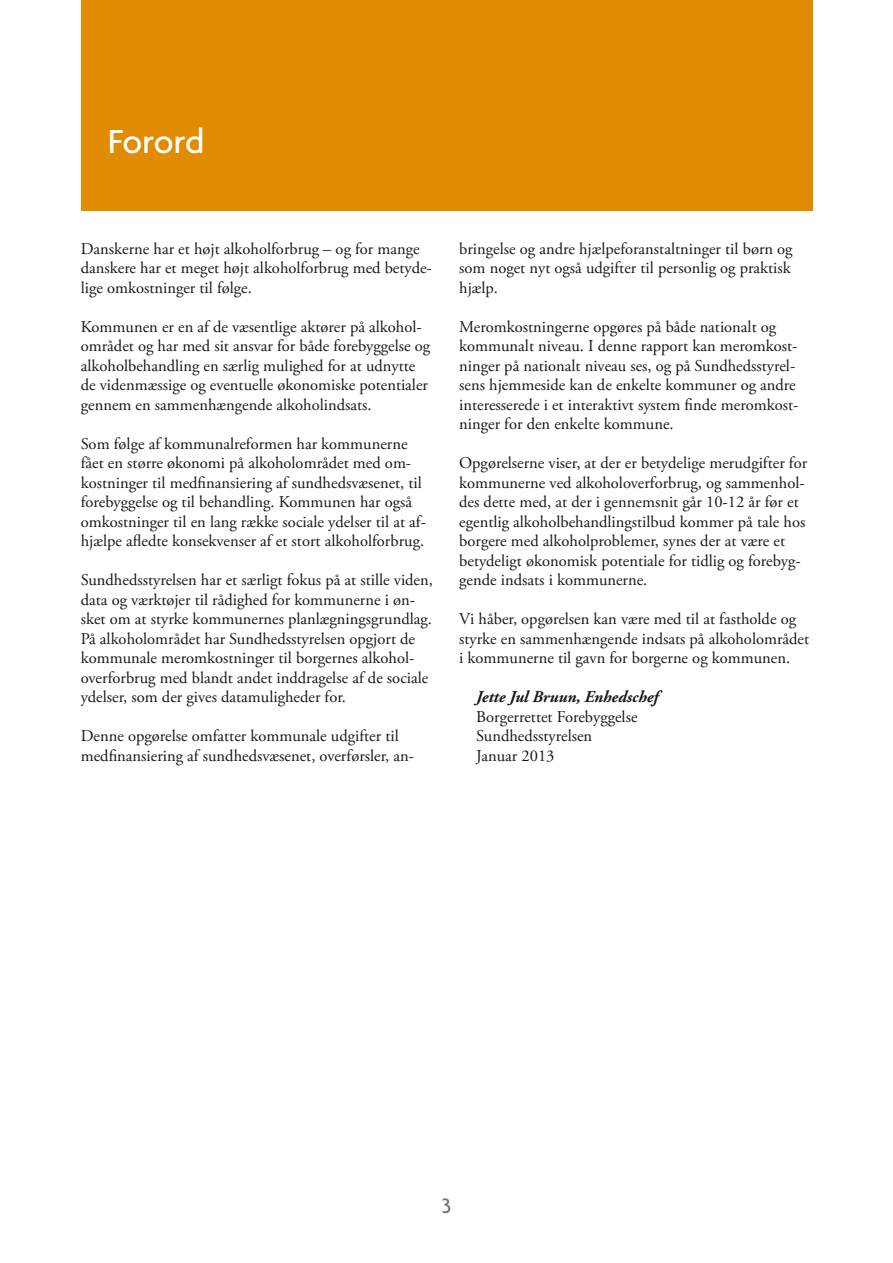
<style>
.page{position:relative;width:893px;height:1263px;background:#fff}
.page>*{position:absolute;margin:0;border:0;box-sizing:border-box;transform-origin:0 0}
.Kapitel{font:500 36px "Agenda";letter-spacing:-.02em;color:#fff}
.t1{font:500 22.5px "Agenda";color:#707173}
.Brødtext{font:16.5px/19.5px "Adobe Garamond Pro";color:#1a171c}
.Brødtext-2{font:italic 700 16.5px "Adobe Garamond Pro";color:#1a171c}
</style>
<div class="page">
<div style="left:81px;top:0;width:731px;height:210px;background:#e18b00"></div>
<p class="Kapitel" style="left:108px;top:119px;width:98px">Forord</p>
<p class="Brødtext" style="left:81px;top:239px;width:353px">Danskerne har et højt alkoholforbrug – og for mange danskere har et meget højt alkoholforbrug med betyde&shy;lige omkostninger til følge.</p>
<p class="Brødtext" style="left:81px;top:317px;width:351px">Kommunen er en af de væsentlige aktører på alkohol&shy;området og har med sit ansvar for både forebyggelse og alkoholbehandling en særlig mulighed for at udnytte de videnmæssige og eventuelle økonomiske potentialer gennem en sammenhængende alkoholindsats.</p>
<p class="Brødtext" style="left:81px;top:434px;width:347px">Som følge af kommunalreformen har kommunerne fået en større økonomi på alkoholområdet med om&shy;kostninger til medfinansiering af sundhedsvæsenet, til forebyggelse og til behandling. Kommunen har også omkostninger til en lang række sociale ydelser til at af&shy;hjælpe afledte konsekvenser af et stort alkoholforbrug.</p>
<p class="Brødtext" style="left:81px;top:571px;width:354px">Sundhedsstyrelsen har et særligt fokus på at stille viden, data og værktøjer til rådighed for kommunerne i øn&shy;sket om at styrke kommunernes planlægningsgrundlag.<br>På alkoholområdet har Sundhedsstyrelsen opgjort de kommunale meromkostninger til borgernes alkohol&shy;overforbrug med blandt andet inddragelse af de sociale ydelser, som der gives datamuligheder for.</p>
<p class="Brødtext" style="left:81px;top:727px;width:335px">Denne opgørelse omfatter kommunale udgifter til medfinansiering af sundhedsvæsenet, overførsler, an-</p>
<p class="Brødtext" style="left:459px;top:239px;width:335px;text-align:justify">bringelse og andre hjælpeforanstaltninger til børn og som noget nyt også udgifter til personlig og praktisk hjælp.</p>
<p class="Brødtext" style="left:459px;top:317px;width:341px">Meromkostningerne opgøres på både nationalt og kommunalt niveau. I denne rapport kan meromkost&shy;ninger på nationalt niveau ses, og på Sundhedsstyrel&shy;sens hjemmeside kan de enkelte kommuner og andre interesserede i et interaktivt system finde meromkost&shy;ninger for den enkelte kommune.</p>
<p class="Brødtext" style="left:459px;top:454px;width:349px">Opgørelserne viser, at der er betydelige merudgifter for kommunerne ved alkoholoverforbrug, og sammenhol&shy;des dette med, at der i gennemsnit går 10-12 år før et egentlig alkoholbehandlingstilbud kommer på tale hos borgere med alkoholproblemer, synes der at være et betydeligt økonomisk potentiale for tidlig og forebyg&shy;gende indsats i kommunerne.</p>
<p class="Brødtext" style="left:459px;top:610px;width:351px">Vi håber, opgørelsen kan være med til at fastholde og styrke en sammenhængende indsats på alkoholområdet i kommunerne til gavn for borgerne og kommunen.</p>
<p class="Brødtext-2" style="left:476px;top:687px;width:184px">Jette Jul Bruun, Enhedschef</p>
<p class="Brødtext" style="left:476px;top:707px;width:163px">Borgerrettet Forebyggelse</p>
<p class="Brødtext" style="left:476px;top:727px;width:118px">Sundhedsstyrelsen</p>
<p class="Brødtext" style="left:476px;top:746px;width:80px">Januar 2013</p>
<p class="t1" style="left:442px;top:1192px;width:11px">3</p>
</div>
